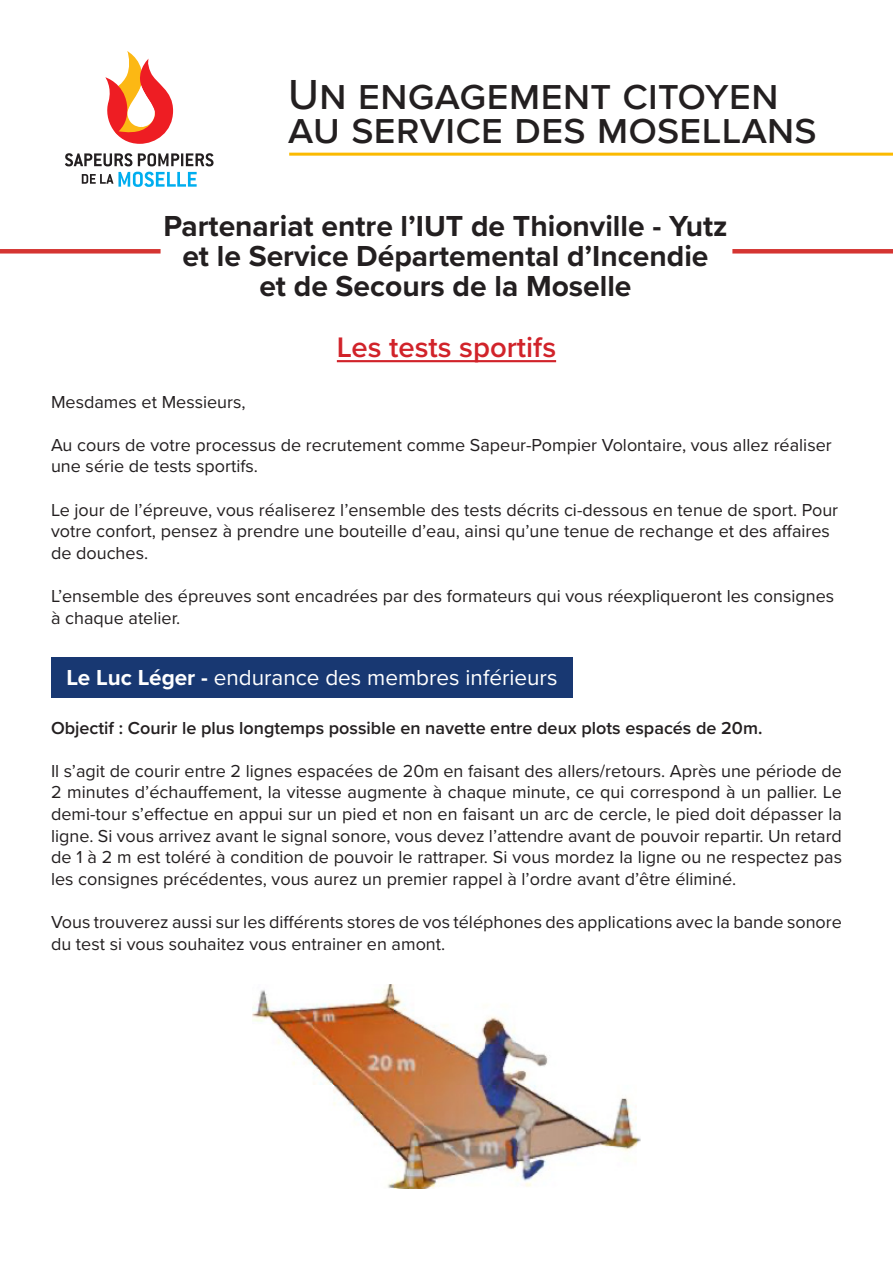
<style>
.page{position:relative;width:893px;height:1263px;background:#fff}
.page>*{position:absolute;margin:0;border:0;box-sizing:border-box;transform-origin:0 0}
.t1{font:500 43.5px "Proxima Nova";color:#231f20}
.t2{font:700 30px "Proxima Nova";color:#231f20}
.t3{font:600 29.25px "Proxima Nova";color:#d1232a}
.t4{font:22.5px "Proxima Nova";color:#fff}
.t5{font:18px/21.6px "Proxima Nova";color:#231f20}
.t6{font:600 18px "Proxima Nova";color:#231f20}
.s1{font-weight:700}
</style>
<div class="page">
<svg style="left:65px;top:153px;width:67px;height:13px"></svg>
<svg style="left:138px;top:153px;width:76px;height:13px"></svg>
<svg style="left:82px;top:172px;width:115px;height:15px"></svg>
<svg style="left:105px;top:51px;width:68px;height:93px"></svg>
<hr style="left:289px;top:153px;width:604px;height:3px;background:#fbba00">
<div style="left:0;top:249px;width:161px;height:5px;background:#d53532"></div>
<div style="left:732px;top:249px;width:161px;height:5px;background:#d53532"></div>
<hr style="left:337px;top:360px;width:219px;height:2px;background:#d1232a">
<div style="left:51px;top:657px;width:521px;height:40px;background:#183872"></div>
<img style="left:253px;top:984px;width:387px;height:205px">
<p class="t1" style="left:288px;top:62px;width:492px">Un engagement citoyen</p>
<p class="t1" style="left:288px;top:96px;width:530px">au service des mosellans</p>
<p class="t2" style="left:163px;top:204px;width:566px">Partenariat entre l’IUT de Thionville - Yutz</p>
<p class="t2" style="left:182px;top:234px;width:528px">et le Service Départemental d’Incendie</p>
<p class="t2" style="left:259px;top:264px;width:374px">et de Secours de la Moselle</p>
<p class="t3" style="left:337px;top:325px;width:221px">Les tests sportifs</p>
<p class="t5" style="left:51px;top:390px;width:196px">Mesdames et Messieurs,</p>
<p class="t5" style="left:51px;top:433px;width:782px">Au cours de votre processus de recrutement comme Sapeur-Pompier Volontaire, vous allez réaliser une série de tests sportifs.</p>
<p class="t5" style="left:51px;top:498px;width:789px">Le jour de l’épreuve, vous réaliserez l’ensemble des tests décrits ci-dessous en tenue de sport. Pour votre confort, pensez à prendre une bouteille d’eau, ainsi qu’une tenue de rechange et des affaires de douches.</p>
<p class="t5" style="left:51px;top:584px;width:785px">L’ensemble des épreuves sont encadrées par des formateurs qui vous réexpliqueront les consignes à chaque atelier.</p>
<p class="t4" style="left:66px;top:660px;width:493px"><span class="s1">Le Luc Léger -</span> endurance des membres inférieurs</p>
<p class="t6" style="left:51px;top:714px;width:713px">Objectif : Courir le plus longtemps possible en navette entre deux plots espacés de 20m.</p>
<p class="t5" style="left:51px;top:759px;width:793px;text-align:justify">Il s’agit de courir entre 2 lignes espacées de 20m en faisant des allers/retours. Après une période de 2 minutes d’échauffement, la vitesse augmente à chaque minute, ce qui correspond à un pallier. Le demi-tour s’effectue en appui sur un pied et non en faisant un arc de cercle, le pied doit dépasser la ligne. Si vous arrivez avant le signal sonore, vous devez l’attendre avant de pouvoir repartir. Un retard de 1 à 2 m est toléré à condition de pouvoir le rattraper. Si vous mordez la ligne ou ne respectez pas les consignes précédentes, vous aurez un premier rappel à l’ordre avant d’être éliminé.</p>
<p class="t5" style="left:51px;top:910px;width:792px">Vous trouverez aussi sur les différents stores de vos téléphones des applications avec la bande sonore du test si vous souhaitez vous entrainer en amont.</p>
</div>
